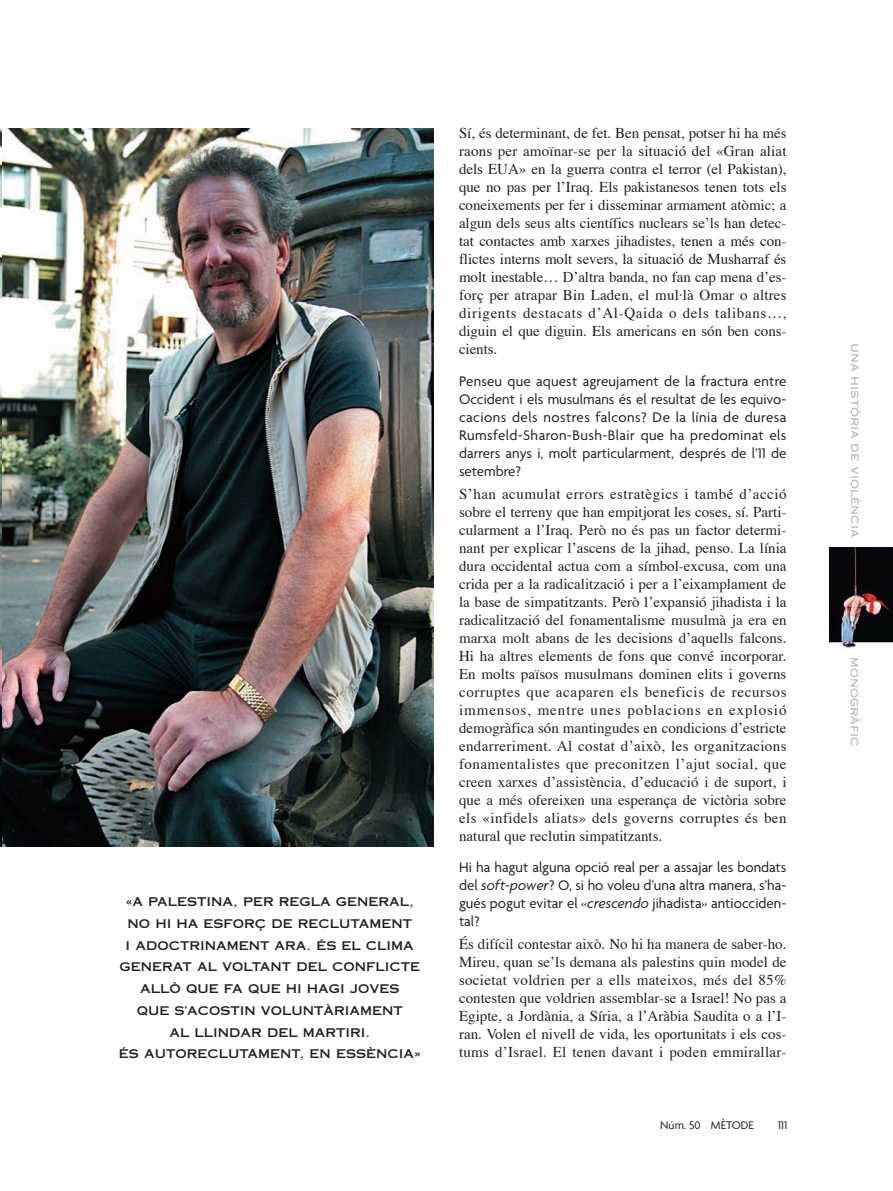
<style>
.page{position:relative;width:893px;height:1191px;background:#fff}
.page>*{position:absolute;margin:0;border:0;box-sizing:border-box;transform-origin:0 0}
.t1{font:15px/18px "Times";color:#231f20;text-align:justify}
.t2{font:15px/18px "Agenda";color:#231f20;text-align:justify}
.t3{font:12px/21.8px "Copperplate Thirty One AB";color:#231f20;text-align:center}
.t4{font:12px "Copperplate Thirty One AB";color:#bcbdc0}
.t5{font:12px "Agenda";color:#231f20}
.s1{font-style:italic}
</style>
<div class="page">
<img style="left:829px;top:548px;width:64px;height:102px">
<img style="left:1px;top:128px;width:432px;height:718px">
<p class="t3" style="left:119px;top:891px;width:303px">«A PALESTINA, PER REGLA GENERAL,<br>NO HI HA ESFORÇ DE RECLUTAMENT<br>I ADOCTRINAMENT ARA. ÉS EL CLIMA<br>GENERAT AL VOLTANT DEL CONFLICTE<br>ALLÒ QUE FA QUE HI HAGI JOVES<br>QUE S’ACOSTIN VOLUNTÀRIAMENT<br>AL LLINDAR DEL MARTIRI.<br>ÉS AUTORECLUTAMENT, EN ESSÈNCIA»</p>
<p class="t1" style="left:459px;top:126px;width:329px">Sí, és determinant, de fet. Ben pensat, potser hi ha més raons per amoïnar-se per la situació del «Gran aliat dels EUA» en la guerra contra el terror (el Pakistan), que no pas per l’Iraq. Els pakistanesos tenen tots els coneixements per fer i disseminar armament atòmic; a algun dels seus alts científics nuclears se’ls han detec&shy;tat contactes amb xarxes jihadistes, tenen a més con&shy;flictes interns molt severs, la situació de Musharraf és molt inestable… D’altra banda, no fan cap mena d’es&shy;forç per atrapar Bin Laden, el mul·là Omar o altres dirigents destacats d’Al-Qaida o dels talibans…, diguin el que diguin. Els americans en són ben cons&shy;cients.</p>
<p class="t2" style="left:459px;top:373px;width:329px">Penseu que aquest agreujament de la fractura entre Occident i els musulmans és el resultat de les equivo&shy;cacions dels nostres falcons? De la línia de duresa Rumsfeld-Sharon-Bush-Blair que ha predominat els darrers anys i, molt particularment, després de l’11 de setembre?</p>
<p class="t1" style="left:459px;top:486px;width:329px">S’han acumulat errors estratègics i també d’acció sobre el terreny que han empitjorat les coses, sí. Parti&shy;cularment a l’Iraq. Però no és pas un factor determi&shy;nant per explicar l’ascens de la jihad, penso. La línia dura occidental actua com a símbol-excusa, com una crida per a la radicalització i per a l’eixamplament de la base de simpatitzants. Però l’expansió jihadista i la radicalització del fonamentalisme musulmà ja era en marxa molt abans de les decisions d’aquells falcons.<br>Hi ha altres elements de fons que convé incorporar.<br>En molts països musulmans dominen elits i governs corruptes que acaparen els beneficis de recursos immensos, mentre unes poblacions en explosió demogràfica són mantingudes en condicions d’estricte endarreriment. Al costat d’això, les organitzacions fonamentalistes que preconitzen l’ajut social, que creen xarxes d’assistència, d’educació i de suport, i que a més ofereixen una esperança de victòria sobre els «infidels aliats» dels governs corruptes és ben natural que reclutin simpatitzants.</p>
<p class="t2" style="left:459px;top:859px;width:329px">Hi ha hagut alguna opció real per a assajar les bondats del <span class="s1">soft-power</span>? O, si ho voleu d’una altra manera, s’ha&shy;gués pogut evitar el «<span class="s1">crescendo</span> jihadista» antiocciden&shy;tal?</p>
<p class="t1" style="left:459px;top:936px;width:329px">És difícil contestar això. No hi ha manera de saber-ho.<br>Mireu, quan se’ls demana als palestins quin model de societat voldrien per a ells mateixos, més del 85% contesten que voldrien assemblar-se a Israel! No pas a Egipte, a Jordània, a Síria, a l’Aràbia Saudita o a l’I&shy;ran. Volen el nivell de vida, les oportunitats i els cos&shy;tums d’Israel. El tenen davant i poden emmirallar-</p>
<p class="t5" style="left:660px;top:1120px;width:95px">Núm. 50 MÈTODE</p>
<p class="t5" style="left:778px;top:1120px;width:11px">111</p>
<p class="t4" style="left:862px;top:343px;width:196px;rotate:90deg">una història de violència</p>
<p class="t4" style="left:862px;top:657px;width:91px;rotate:90deg">monogràfic</p>
</div>
